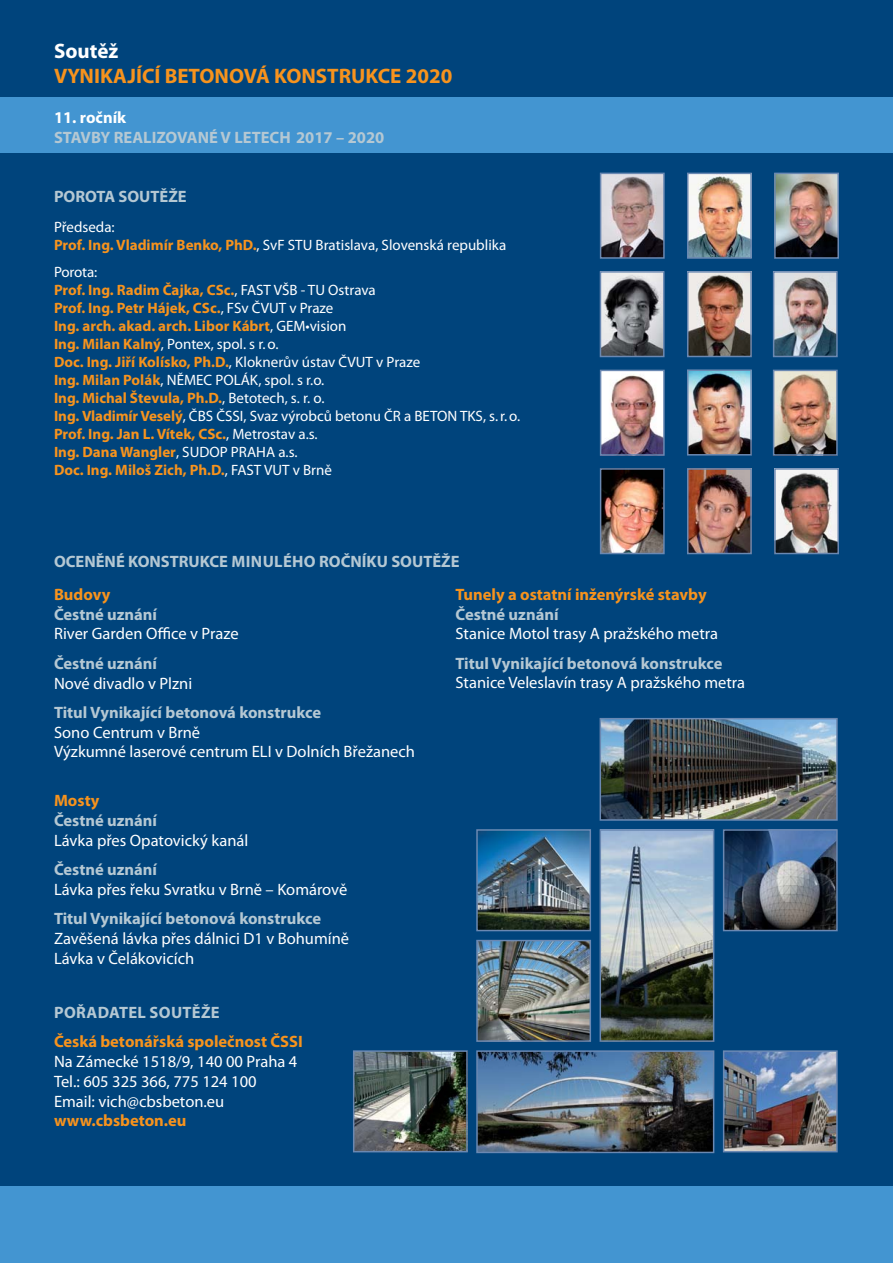
<style>
.page{position:relative;width:893px;height:1263px;background:#00447c}
.page>*{position:absolute;margin:0;border:0;box-sizing:border-box;transform-origin:0 0}
.t1{font:700 21px "Myriad Pro";color:#f7931d}
.t2{font:700 21px "Myriad Pro";color:#fff}
.t3{font:16.5px/19.8px "Myriad Pro";color:#fff}
.t4{font:700 16.5px "Myriad Pro";color:#b5c8d3}
.t5{font:700 16.5px "Myriad Pro";color:#f7931d}
.t6{font:700 16.5px "Myriad Pro";letter-spacing:.02em;color:#b5c8d3}
.t7{font:700 16.5px "Myriad Pro";color:#fff}
.t8{font:700 15px/18px "Myriad Pro";color:#f7931d}
.t9{font:15px/18px "Myriad Pro";color:#fff}
.s1{font-weight:700;color:#f7931d}
.s2{font-weight:400;color:#fff}
</style>
<div class="page">
<div style="left:0;top:98px;width:893px;height:55px;background:#4395d1"></div>
<div style="left:0;top:1186px;width:893px;height:77px;background:#4395d1"></div>
<img style="left:690px;top:274px;width:59px;height:80px">
<div style="left:687px;top:271px;width:65px;height:86px;border:2px solid #6a88b2"></div>
<img style="left:776px;top:274px;width:59px;height:80px">
<div style="left:773px;top:271px;width:65px;height:86px;border:2px solid #6a88b2"></div>
<img style="left:690px;top:176px;width:59px;height:80px">
<div style="left:687px;top:173px;width:65px;height:86px;border:2px solid #6a88b2"></div>
<img style="left:603px;top:471px;width:59px;height:80px">
<div style="left:600px;top:468px;width:65px;height:86px;border:2px solid #6a88b2"></div>
<img style="left:603px;top:274px;width:58px;height:80px">
<div style="left:600px;top:271px;width:64px;height:86px;border:2px solid #6a88b2"></div>
<img style="left:603px;top:373px;width:59px;height:80px">
<div style="left:600px;top:370px;width:65px;height:86px;border:2px solid #6a88b2"></div>
<img style="left:690px;top:471px;width:59px;height:80px">
<div style="left:687px;top:468px;width:65px;height:86px;border:2px solid #6a88b2"></div>
<img style="left:603px;top:721px;width:232px;height:97px">
<div style="left:600px;top:718px;width:238px;height:103px;border:2px solid #6a88b2"></div>
<img style="left:479px;top:1053px;width:232px;height:97px">
<div style="left:476px;top:1050px;width:238px;height:103px;border:2px solid #6a88b2"></div>
<img style="left:603px;top:832px;width:108px;height:207px">
<div style="left:600px;top:829px;width:114px;height:213px;border:2px solid #6a88b2"></div>
<img style="left:726px;top:832px;width:109px;height:96px">
<div style="left:723px;top:829px;width:115px;height:102px;border:2px solid #6a88b2"></div>
<img style="left:479px;top:832px;width:109px;height:96px">
<div style="left:476px;top:829px;width:115px;height:102px;border:2px solid #6a88b2"></div>
<img style="left:726px;top:1053px;width:109px;height:96px">
<div style="left:723px;top:1050px;width:115px;height:102px;border:2px solid #6a88b2"></div>
<img style="left:356px;top:1053px;width:109px;height:96px">
<div style="left:353px;top:1050px;width:115px;height:102px;border:2px solid #6a88b2"></div>
<img style="left:479px;top:943px;width:109px;height:96px">
<div style="left:476px;top:940px;width:115px;height:102px;border:2px solid #6a88b2"></div>
<img style="left:603px;top:176px;width:59px;height:80px">
<div style="left:600px;top:173px;width:65px;height:86px;border:2px solid #6a88b2"></div>
<img style="left:777px;top:176px;width:59px;height:80px">
<div style="left:774px;top:173px;width:65px;height:86px;border:2px solid #6a88b2"></div>
<img style="left:777px;top:471px;width:59px;height:80px">
<div style="left:774px;top:468px;width:65px;height:86px;border:2px solid #6a88b2"></div>
<img style="left:776px;top:373px;width:59px;height:80px">
<div style="left:773px;top:370px;width:65px;height:86px;border:2px solid #6a88b2"></div>
<img style="left:690px;top:372px;width:59px;height:81px">
<div style="left:687px;top:369px;width:65px;height:87px;border:2px solid #6a88b2"></div>
<h1 class="t2" style="left:54px;top:43px;width:66px">Soutěž</h1>
<h1 class="t1" style="left:54px;top:69px;width:400px">VYNIKAJÍCÍ BETONOVÁ KONSTRUKCE 2020</h1>
<p class="t7" style="left:54px;top:111px;width:74px">11. ročník</p>
<p class="t4" style="left:54px;top:131px;width:332px">STAVBY REALIZOVANÉ V LETECH 2017 – 2020</p>
<p class="t4" style="left:54px;top:191px;width:134px">POROTA SOUTĚŽE</p>
<p class="t9" style="left:54px;top:220px;width:454px">Předseda:<br><span class="s1">Prof. Ing. Vladimír Benko, PhD.</span>, SvF STU Bratislava, Slovenská republika</p>
<p class="t8" style="left:54px;top:264px;width:468px"><span class="s2">Porota:<br></span>Prof. Ing. Radim Čajka, CSc.<span class="s2">, FAST VŠB - TU Ostrava<br></span>Prof. Ing. Petr Hájek, CSc.<span class="s2">, FSv ČVUT v Praze<br></span>Ing. arch. akad. arch. Libor Kábrt<span class="s2">, GEM•vision<br></span>Ing. Milan Kalný<span class="s2">, Pontex, spol. s r. o.<br></span>Doc. Ing. Jiří Kolísko, Ph.D.<span class="s2">, Kloknerův ústav ČVUT v Praze<br></span>Ing. Milan Polák<span class="s2">, NĚMEC POLÁK, spol. s r.o.<br></span>Ing. Michal Števula, Ph.D.<span class="s2">, Betotech, s. r. o.<br></span>Ing. Vladimír Veselý<span class="s2">, ČBS ČSSI, Svaz výrobců betonu ČR a BETON TKS, s. r. o.<br></span>Prof. Ing. Jan L. Vítek, CSc.<span class="s2">, Metrostav a.s.<br></span>Ing. Dana Wangler<span class="s2">, SUDOP PRAHA a.s.<br></span>Doc. Ing. Miloš Zich, Ph.D.<span class="s2">, FAST VUT v Brně</span></p>
<p class="t4" style="left:54px;top:555px;width:407px">OCENĚNÉ KONSTRUKCE MINULÉHO ROČNÍKU SOUTĚŽE</p>
<p class="t5" style="left:54px;top:588px;width:58px">Budovy</p>
<p class="t4" style="left:54px;top:608px;width:105px">Čestné uznání</p>
<p class="t3" style="left:54px;top:626px;width:186px">River Garden Office v Praze</p>
<p class="t4" style="left:54px;top:657px;width:105px">Čestné uznání</p>
<p class="t3" style="left:54px;top:675px;width:140px">Nové divadlo v Plzni</p>
<p class="t4" style="left:54px;top:706px;width:269px">Titul Vynikající betonová konstrukce</p>
<p class="t3" style="left:54px;top:724px;width:363px">Sono Centrum v Brně<br>Výzkumné laserové centrum ELI v Dolních Břežanech</p>
<p class="t5" style="left:54px;top:795px;width:47px">Mosty</p>
<p class="t4" style="left:54px;top:814px;width:105px">Čestné uznání</p>
<p class="t3" style="left:54px;top:832px;width:196px">Lávka přes Opatovický kanál</p>
<p class="t4" style="left:54px;top:863px;width:105px">Čestné uznání</p>
<p class="t3" style="left:54px;top:881px;width:295px">Lávka přes řeku Svratku v Brně – Komárově</p>
<p class="t4" style="left:54px;top:912px;width:269px">Titul Vynikající betonová konstrukce</p>
<p class="t3" style="left:54px;top:930px;width:297px">Zavěšená lávka přes dálnici D1 v Bohumíně<br>Lávka v Čelákovicích</p>
<p class="t6" style="left:54px;top:1006px;width:167px">POŘADATEL SOUTĚŽE</p>
<p class="t5" style="left:54px;top:1035px;width:250px">Česká betonářská společnost ČSSI</p>
<p class="t3" style="left:54px;top:1053px;width:245px">Na Zámecké 1518/9, 140 00 Praha 4<br>Tel.: 605 325 366, 775 124 100<br>Email: vich@cbsbeton.eu</p>
<p class="t5" style="left:54px;top:1115px;width:134px">www.cbsbeton.eu</p>
<p class="t5" style="left:455px;top:588px;width:253px">Tunely a ostatní inženýrské stavby</p>
<p class="t4" style="left:455px;top:608px;width:105px">Čestné uznání</p>
<p class="t3" style="left:455px;top:626px;width:264px">Stanice Motol trasy A pražského metra</p>
<p class="t4" style="left:455px;top:657px;width:269px">Titul Vynikající betonová konstrukce</p>
<p class="t3" style="left:455px;top:675px;width:291px">Stanice Veleslavín trasy A pražského metra</p>
</div>
